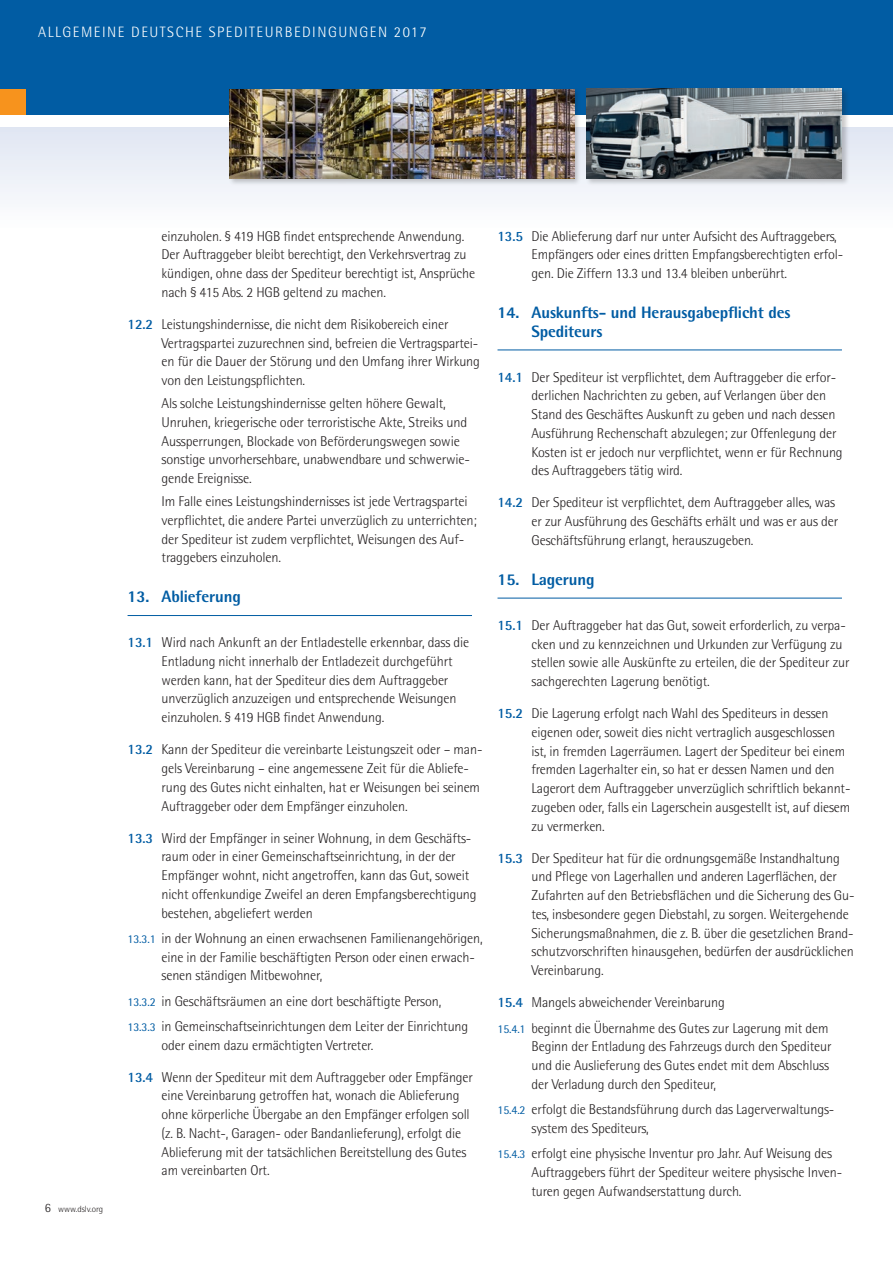
<style>
.page{position:relative;width:893px;height:1263px;background:#fff}
.page>*{position:absolute;margin:0;border:0;box-sizing:border-box;transform-origin:0 0}
.t1{font:800 16.5px/18.8px "Rotis Semi Sans";letter-spacing:-.01em;color:#015ca3}
.t2{font:300 15px "Rotis Semi Sans";letter-spacing:.1em;color:#fff}
.t3{font:300 14.25px/18.8px "Rotis Semi Sans";letter-spacing:-.01em;color:#231f20}
.t4{font:300 9px "Rotis Semi Sans";color:#231f20}
.s1{font-size:12.75px}
.s2{font-weight:700;color:#015ca3}
.s3{font-weight:400;font-size:12px;color:#015ca3}
</style>
<div class="page">
<div style="left:0;top:0;width:893px;height:115px;background:#015ca3"></div>
<div style="left:0;top:128px;width:893px;height:102px;background:linear-gradient(to bottom,#e0e6f2,#fefefe)"></div>
<div style="left:0;top:89px;width:26px;height:26px;background:#f7931d"></div>
<hr style="left:128px;top:615px;width:344px;height:1px;background:#015ca3">
<hr style="left:497px;top:350px;width:345px;height:1px;background:#015ca3">
<hr style="left:497px;top:598px;width:345px;height:1px;background:#015ca3">
<div style="left:585px;top:87px;width:264px;height:99px;background:#231f20;opacity:.25"></div>
<img style="left:587px;top:89px;width:255px;height:89px">
<div style="left:228px;top:88px;width:354px;height:98px;background:#231f20;opacity:.25"></div>
<img style="left:230px;top:89px;width:344px;height:90px">
<p class="t2" style="left:38px;top:23px;width:390px">ALLGEMEINE DEUTSCHE SPEDITEURBEDINGUNGEN 2017</p>
<p class="t4" style="left:45px;top:1204px;width:60px"><span class="s1">6</span> www.dslv.org</p>
<p class="t3" style="left:162px;top:226px;width:315px">einzuholen. § 419 HGB findet entsprechende Anwendung.<br>Der Auftraggeber bleibt berechtigt, den Verkehrsvertrag zu kündigen, ohne dass der Spediteur berechtigt ist, Ansprüche nach § 415 Abs. 2 HGB geltend zu machen.</p>
<p class="t3" style="left:162px;top:315px;width:320px;text-indent:-34px"><span class="s2">12.2</span> Leistungshindernisse, die nicht dem Risikobereich einer Vertragspartei zuzurechnen sind, befreien die Vertragspartei&shy;en für die Dauer der Störung und den Umfang ihrer Wirkung von den Leistungspflichten.</p>
<p class="t3" style="left:162px;top:394px;width:310px">Als solche Leistungshindernisse gelten höhere Gewalt, Unruhen, kriegerische oder terroristische Akte, Streiks und Aussperrungen, Blockade von Beförderungswegen sowie sonstige unvorhersehbare, unabwendbare und schwerwie&shy;gende Ereignisse.</p>
<p class="t3" style="left:162px;top:492px;width:317px">Im Falle eines Leistungshindernisses ist jede Vertragspartei verpflichtet, die andere Partei unverzüglich zu unterrichten; der Spediteur ist zudem verpflichtet, Weisungen des Auf&shy;traggebers einzuholen.</p>
<p class="t1" style="left:128px;top:587px;width:115px">13. Ablieferung</p>
<p class="t3" style="left:162px;top:633px;width:309px;text-indent:-34px"><span class="s2">13.1</span> Wird nach Ankunft an der Entladestelle erkennbar, dass die Entladung nicht innerhalb der Entladezeit durchgeführt werden kann, hat der Spediteur dies dem Auftraggeber unverzüglich anzuzeigen und entsprechende Weisungen einzuholen. § 419 HGB findet Anwendung.</p>
<p class="t3" style="left:162px;top:740px;width:322px;text-indent:-34px"><span class="s2">13.2</span> Kann der Spediteur die vereinbarte Leistungszeit oder – man&shy;gels Vereinbarung – eine angemessene Zeit für die Abliefe&shy;rung des Gutes nicht einhalten, hat er Weisungen bei seinem Auftraggeber oder dem Empfänger einzuholen.</p>
<p class="t3" style="left:162px;top:828px;width:317px;text-indent:-34px"><span class="s2">13.3</span> Wird der Empfänger in seiner Wohnung, in dem Geschäfts&shy;raum oder in einer Gemeinschaftseinrichtung, in der der Empfänger wohnt, nicht angetroffen, kann das Gut, soweit nicht offenkundige Zweifel an deren Empfangsberechtigung bestehen, abgeliefert werden</p>
<p class="t3" style="left:162px;top:929px;width:323px;text-indent:-34px"><span class="s3">13.3.1</span> in der Wohnung an einen erwachsenen Familienangehörigen, eine in der Familie beschäftigten Person oder einen erwach&shy;senen ständigen Mitbewohner,</p>
<p class="t3" style="left:128px;top:988px;width:342px;line-height:25.2px"><span class="s3">13.3.2</span> in Geschäftsräumen an eine dort beschäftigte Person,<br><span class="s3">13.3.3</span> in Gemeinschaftseinrichtungen dem Leiter der Einrichtung</p>
<p class="t3" style="left:162px;top:1035px;width:213px">oder einem dazu ermächtigten Vertreter.</p>
<p class="t3" style="left:162px;top:1067px;width:313px;text-indent:-34px"><span class="s2">13.4</span> Wenn der Spediteur mit dem Auftraggeber oder Empfänger eine Vereinbarung getroffen hat, wonach die Ablieferung ohne körperliche Übergabe an den Empfänger erfolgen soll (z. B. Nacht-, Garagen- oder Bandanlieferung), erfolgt die Ablieferung mit der tatsächlichen Bereitstellung des Gutes am vereinbarten Ort.</p>
<p class="t3" style="left:531px;top:226px;width:313px;text-indent:-34px"><span class="s2">13.5</span> Die Ablieferung darf nur unter Aufsicht des Auftraggebers,<br>Empfängers oder eines dritten Empfangsberechtigten erfol&shy;gen. Die Ziffern 13.3 und 13.4 bleiben unberührt.</p>
<p class="t1" style="left:531px;top:303px;width:260px;text-indent:-34px">14. Auskunfts- und Herausgabepflicht des<br>Spediteurs</p>
<p class="t3" style="left:531px;top:367px;width:313px;text-indent:-34px"><span class="s2">14.1</span> Der Spediteur ist verpflichtet, dem Auftraggeber die erfor&shy;derlichen Nachrichten zu geben, auf Verlangen über den Stand des Geschäftes Auskunft zu geben und nach dessen Ausführung Rechenschaft abzulegen; zur Offenlegung der Kosten ist er jedoch nur verpflichtet, wenn er für Rechnung des Auftraggebers tätig wird.</p>
<p class="t3" style="left:531px;top:493px;width:308px;text-indent:-34px"><span class="s2">14.2</span> Der Spediteur ist verpflichtet, dem Auftraggeber alles, was er zur Ausführung des Geschäfts erhält und was er aus der<br>Geschäftsführung erlangt, herauszugeben.</p>
<p class="t1" style="left:497px;top:570px;width:99px">15. Lagerung</p>
<p class="t3" style="left:531px;top:616px;width:319px;text-indent:-34px"><span class="s2">15.1</span> Der Auftraggeber hat das Gut, soweit erforderlich, zu verpa&shy;cken und zu kennzeichnen und Urkunden zur Verfügung zu stellen sowie alle Auskünfte zu erteilen, die der Spediteur zur sachgerechten Lagerung benötigt.</p>
<p class="t3" style="left:531px;top:704px;width:320px;text-indent:-34px"><span class="s2">15.2</span> Die Lagerung erfolgt nach Wahl des Spediteurs in dessen eigenen oder, soweit dies nicht vertraglich ausgeschlossen ist, in fremden Lagerräumen. Lagert der Spediteur bei einem fremden Lagerhalter ein, so hat er dessen Namen und den Lagerort dem Auftraggeber unverzüglich schriftlich bekannt&shy;zugeben oder, falls ein Lagerschein ausgestellt ist, auf diesem zu vermerken.</p>
<p class="t3" style="left:531px;top:848px;width:324px;text-indent:-34px"><span class="s2">15.3</span> Der Spediteur hat für die ordnungsgemäße Instandhaltung und Pflege von Lagerhallen und anderen Lagerflächen, der Zufahrten auf den Betriebsflächen und die Sicherung des Gu&shy;tes, insbesondere gegen Diebstahl, zu sorgen. Weitergehende Sicherungsmaßnahmen, die z. B. über die gesetzlichen Brand&shy;schutzvorschriften hinausgehen, bedürfen der ausdrücklichen Vereinbarung.</p>
<p class="t3" style="left:497px;top:990px;width:333px;line-height:25.2px"><span class="s2">15.4</span> Mangels abweichender Vereinbarung<br><span class="s3">15.4.1</span> beginnt die Übernahme des Gutes zur Lagerung mit dem</p>
<p class="t3" style="left:531px;top:1037px;width:301px">Beginn der Entladung des Fahrzeugs durch den Spediteur und die Auslieferung des Gutes endet mit dem Abschluss der Verladung durch den Spediteur,</p>
<p class="t3" style="left:531px;top:1100px;width:304px;text-indent:-34px"><span class="s3">15.4.2</span> erfolgt die Bestandsführung durch das Lagerverwaltungs&shy;system des Spediteurs,</p>
<p class="t3" style="left:531px;top:1144px;width:312px;text-indent:-34px"><span class="s3">15.4.3</span> erfolgt eine physische Inventur pro Jahr. Auf Weisung des<br>Auftraggebers führt der Spediteur weitere physische Inven&shy;turen gegen Aufwandserstattung durch.</p>
</div>
